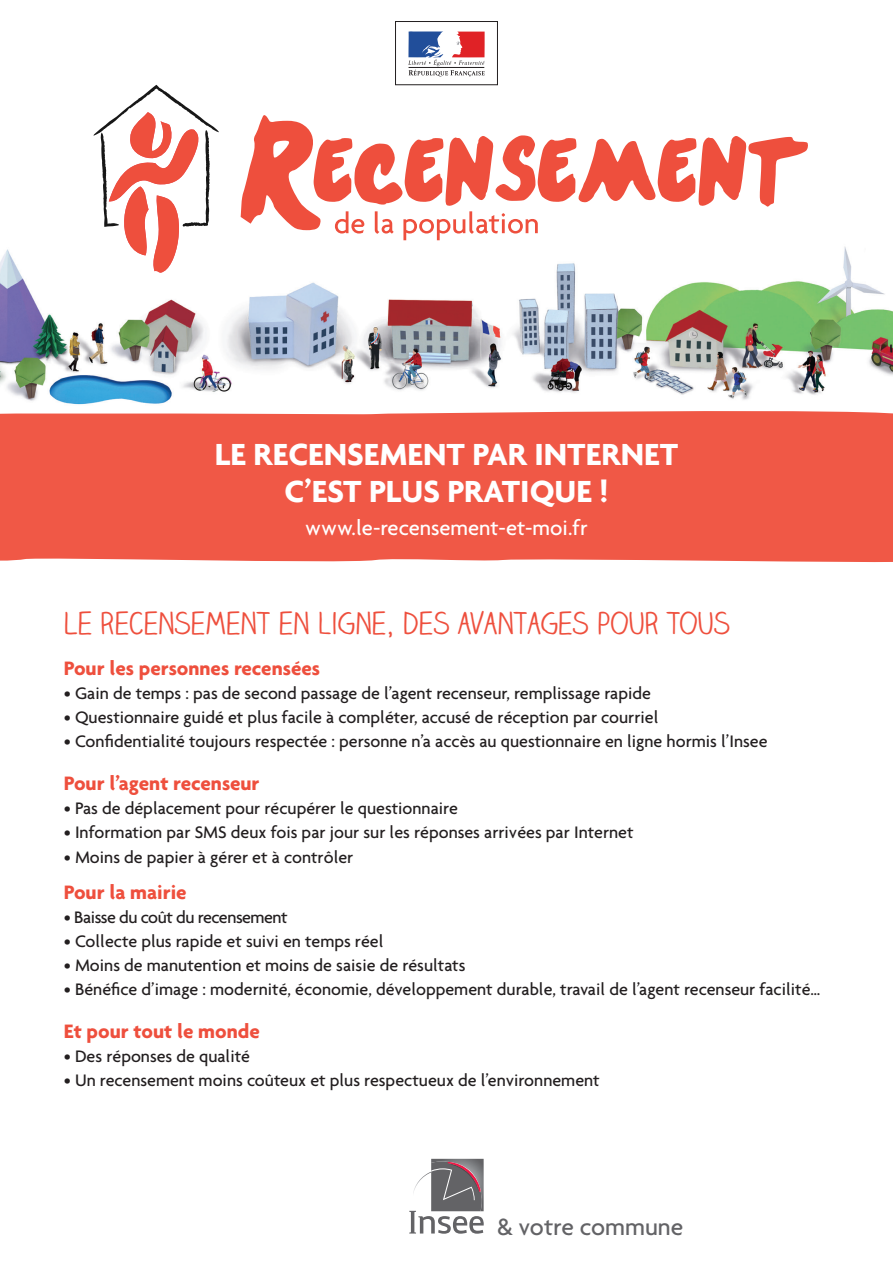
<style>
.page{position:relative;width:893px;height:1263px;background:#fff}
.page>*{position:absolute;margin:0;border:0;box-sizing:border-box;transform-origin:0 0}
.t1{font:700 33px/37.5px "Agenda";color:#fff;text-align:center}
.t2{font:30px "Claire Hand";color:#ee4f3d}
.t3{font:500 25.5px "Agenda";color:#636366}
.t4{font:500 22.5px "Agenda";color:#fff}
.t5{font:700 21px "Agenda";color:#ee4f3d}
.t6{font:500 18px "Agenda";color:#231f20}
.t7{font:500 18px "Agenda";letter-spacing:-.025em;color:#231f20}
</style>
<div class="page">
<img style="left:0;top:246px;width:893px;height:159px">
<svg style="left:409px;top:1159px;width:75px;height:75px"></svg>
<div style="left:395px;top:21px;width:103px;height:64px;border:1px solid #231f20"></div>
<svg style="left:408px;top:32px;width:77px;height:45px"></svg>
<div style="left:0;top:411px;width:893px;height:152px;background:#f05846"></div>
<svg style="left:84px;top:85px;width:140px;height:188px"></svg>
<svg style="left:241px;top:115px;width:567px;height:125px"></svg>
<h1 class="t1" style="left:215px;top:434px;width:465px">LE RECENSEMENT PAR INTERNET<br>C’EST PLUS PRATIQUE !</h1>
<p class="t4" style="left:305px;top:514px;width:284px">www.le-recensement-et-moi.fr</p>
<h2 class="t2" style="left:64px;top:604px;width:668px">LE RECENSEMENT EN LIGNE, DES AVANTAGES POUR TOUS</h2>
<p class="t5" style="left:64px;top:655px;width:258px">Pour les personnes recensées</p>
<p class="t6" style="left:64px;top:682px;width:589px">• Gain de temps : pas de second passage de l’agent recenseur, remplissage rapide</p>
<p class="t6" style="left:64px;top:706px;width:596px">• Questionnaire guidé et plus facile à compléter, accusé de réception par courriel</p>
<p class="t6" style="left:64px;top:730px;width:705px">• Confidentialité toujours respectée : personne n’a accès au questionnaire en ligne hormis l’Insee</p>
<p class="t5" style="left:64px;top:770px;width:197px">Pour l’agent recenseur</p>
<p class="t6" style="left:64px;top:797px;width:396px">• Pas de déplacement pour récupérer le questionnaire</p>
<p class="t6" style="left:64px;top:821px;width:571px">• Information par SMS deux fois par jour sur les réponses arrivées par Internet</p>
<p class="t6" style="left:64px;top:846px;width:291px">• Moins de papier à gérer et à contrôler</p>
<p class="t5" style="left:64px;top:879px;width:124px">Pour la mairie</p>
<p class="t7" style="left:64px;top:906px;width:225px">• Baisse du coût du recensement</p>
<p class="t6" style="left:64px;top:930px;width:321px">• Collecte plus rapide et suivi en temps réel</p>
<p class="t6" style="left:64px;top:954px;width:403px">• Moins de manutention et moins de saisie de résultats</p>
<p class="t6" style="left:64px;top:978px;width:758px">• Bénéfice d’image : modernité, économie, développement durable, travail de l’agent recenseur facilité…</p>
<p class="t5" style="left:64px;top:1018px;width:197px">Et pour tout le monde</p>
<p class="t6" style="left:64px;top:1045px;width:188px">• Des réponses de qualité</p>
<p class="t6" style="left:64px;top:1069px;width:537px">• Un recensement moins coûteux et plus respectueux de l’environnement</p>
<h3 class="t3" style="left:497px;top:1211px;width:187px">&amp; votre commune</h3>
</div>
